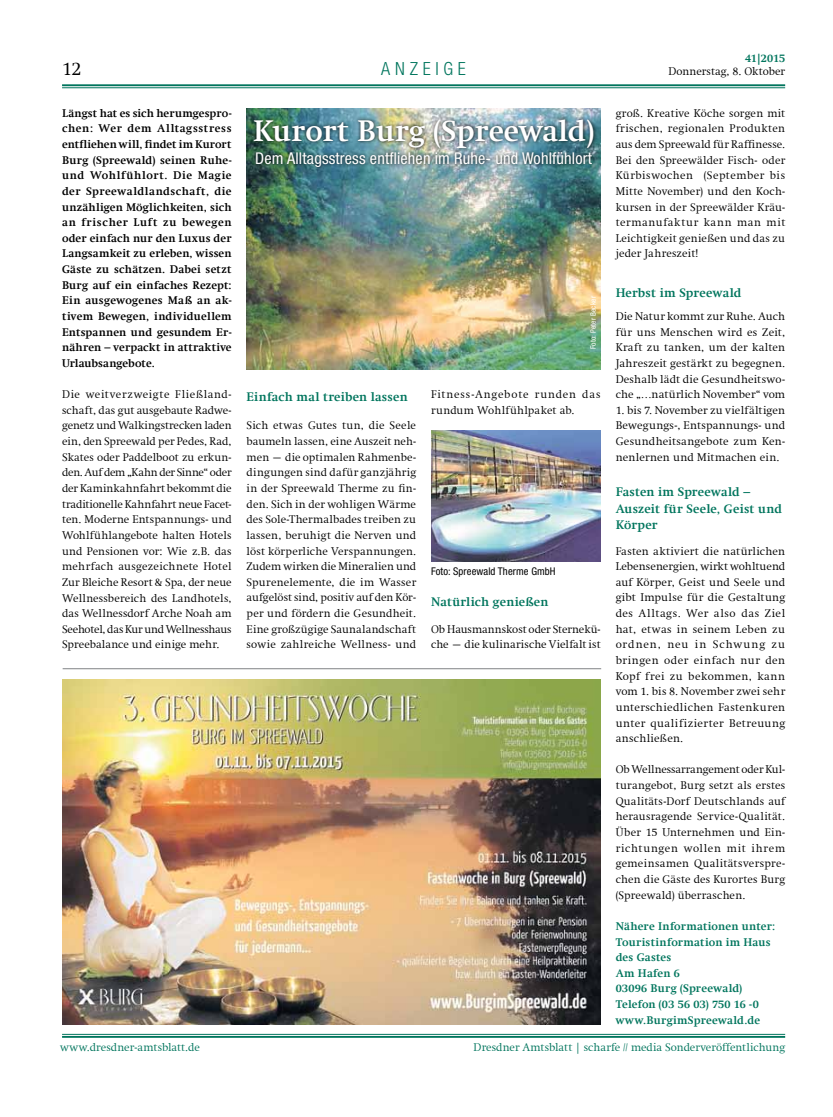
<style>
.page{position:relative;width:833px;height:1117px;background:#fff}
.page>*{position:absolute;margin:0;border:0;box-sizing:border-box;transform-origin:0 0}
.t1{font:700 30px "Swift Com";color:#fff}
.t2{font:300 18.75px "Swift Com";color:#000}
.t3{font:300 condensed 18.12px "Helvetica Neue";color:#00755d}
.t4{font:condensed 16.25px "Helvetica Neue";letter-spacing:.01em;color:#fff}
.t5{font:700 12.5px/16.2px "Swift Com";letter-spacing:.015em;color:#00755d}
.t6{font:300 11.25px/15.6px "Swift Com";letter-spacing:.02em;color:#000;text-align:justify}
.t7{font:700 11.25px/15.6px "Swift Com";letter-spacing:.01em;color:#000;text-align:justify}
.t8{font:700 11.25px/15.6px "Swift Com";letter-spacing:.02em;color:#00755d}
.t9{font:300 11.25px "Swift Com";letter-spacing:.005em;color:#00755d}
.t10{font:300 11.25px/15.6px "Swift Com";color:#000}
.t11{font:300 11.25px/15.6px "Swift Com";letter-spacing:.055em;color:#000}
.t12{font:condensed 10.62px "Helvetica Neue";letter-spacing:.01em;color:#000}
.t13{font:condensed 7.5px "Helvetica Neue";letter-spacing:.02em;color:#fff}
</style>
<div class="page">
<hr style="left:62px;top:1033px;width:723px;height:1px;background:#00755d">
<hr style="left:62px;top:1035px;width:723px;height:2px;background:#00755d">
<hr style="left:62px;top:87px;width:723px;height:1px;background:#00755d">
<hr style="left:62px;top:84px;width:723px;height:2px;background:#00755d">
<hr style="left:63px;top:668px;width:538px;height:1px;background:#808285">
<img style="left:62px;top:679px;width:539px;height:345px">
<img style="left:246px;top:109px;width:354px;height:260px">
<div style="left:251px;top:116px;width:346px;height:55px;background:#000;opacity:.88"></div>
<img style="left:431px;top:430px;width:169px;height:131px">
<h2 class="t2" style="left:62px;top:58px;width:21px">12</h2>
<p class="t8" style="left:745px;top:50px;width:41px">41|2015</p>
<h3 class="t3" style="left:381px;top:58px;width:74px">ANZEIGE</h3>
<p class="t6" style="left:668px;top:63px;width:118px">Donnerstag, 8. Oktober</p>
<p class="t7" style="left:62px;top:105px;width:171px">Längst hat es sich herumgespro&shy;chen: Wer dem Alltagsstress entfliehen will, findet im Kurort Burg (Spreewald) seinen Ruhe&shy;und Wohlfühlort. Die Magie der Spreewaldlandschaft, die unzähligen Möglichkeiten, sich an frischer Luft zu bewegen oder einfach nur den Luxus der Langsamkeit zu erleben, wissen Gäste zu schätzen. Dabei setzt Burg auf ein einfaches Rezept:<br>Ein ausgewogenes Maß an ak&shy;tivem Bewegen, individuellem Entspannen und gesundem Er&shy;nähren – verpackt in attraktive Urlaubsangebote.</p>
<p class="t6" style="left:62px;top:386px;width:171px">Die weitverzweigte Fließland&shy;schaft, das gut ausgebaute Radwe&shy;genetz und Walkingstrecken laden ein, den Spreewald per Pedes, Rad, Skates oder Paddelboot zu erkun&shy;den. Auf dem „Kahn der Sinne“ oder der Kaminkahnfahrt bekommt die traditionelle Kahnfahrt neue Facet&shy;ten. Moderne Entspannungs- und Wohlfühlangebote halten Hotels und Pensionen vor: Wie z.B. das mehrfach ausgezeichnete Hotel Zur Bleiche Resort &amp; Spa, der neue Wellnessbereich des Landhotels, das Wellnessdorf Arche Noah am Seehotel, das Kur und Wellnesshaus Spreebalance und einige mehr.</p>
<p class="t5" style="left:247px;top:389px;width:162px">Einfach mal treiben lassen</p>
<h1 class="t1" style="left:253px;top:113px;width:342px">Kurort Burg (Spreewald)</h1>
<h3 class="t4" style="left:255px;top:149px;width:338px">Dem Alltagsstress entfliehen im Ruhe- und Wohlfühlort</h3>
<p class="t13" style="left:589px;top:349px;width:55px;rotate:-90deg">Foto: Peter Becker</p>
<p class="t11" style="left:431px;top:386px;width:171px">Fitness-Angebote runden das rundum Wohlfühlpaket ab.</p>
<p class="t6" style="left:247px;top:418px;width:171px">Sich etwas Gutes tun, die Seele baumeln lassen, eine Auszeit neh&shy;men – die optimalen Rahmenbe&shy;dingungen sind dafür ganzjährig in der Spreewald Therme zu fin&shy;den. Sich in der wohligen Wärme des Sole-Thermalbades treiben zu lassen, beruhigt die Nerven und löst körperliche Verspannungen.<br>Zudem wirken die Mineralien und Spurenelemente, die im Wasser aufgelöst sind, positiv auf den Kör&shy;per und fördern die Gesundheit.<br>Eine großzügige Saunalandschaft sowie zahlreiche Wellness- und</p>
<p class="t12" style="left:431px;top:565px;width:126px">Foto: Spreewald Therme GmbH</p>
<p class="t5" style="left:431px;top:593px;width:119px">Natürlich genießen</p>
<p class="t10" style="left:431px;top:621px;width:171px">Ob Hausmannskost oder Sternekü&shy;che – die kulinarische Vielfalt ist</p>
<p class="t6" style="left:615px;top:105px;width:171px">groß. Kreative Köche sorgen mit frischen, regionalen Produkten aus dem Spreewald für Raffinesse.<br>Bei den Spreewälder Fisch- oder Kürbiswochen (September bis Mitte November) und den Koch&shy;kursen in der Spreewälder Kräu&shy;termanufaktur kann man mit Leichtigkeit genießen und das zu jeder Jahreszeit!</p>
<p class="t5" style="left:615px;top:285px;width:127px">Herbst im Spreewald</p>
<p class="t6" style="left:615px;top:308px;width:171px">Die Natur kommt zur Ruhe. Auch für uns Menschen wird es Zeit, Kraft zu tanken, um der kalten Jahreszeit gestärkt zu begegnen.<br>Deshalb lädt die Gesundheitswo&shy;che „…natürlich November“ vom</p>
<p class="t6" style="left:615px;top:402px;width:171px">1. bis 7. November zu vielfältigen Bewegungs-, Entspannungs- und Gesundheitsangebote zum Ken&shy;nenlernen und Mitmachen ein.</p>
<p class="t5" style="left:615px;top:484px;width:168px">Fasten im Spreewald –<br>Auszeit für Seele, Geist und<br>Körper</p>
<p class="t6" style="left:615px;top:543px;width:171px">Fasten aktiviert die natürlichen Lebensenergien, wirkt wohltuend auf Körper, Geist und Seele und gibt Impulse für die Gestaltung des Alltags. Wer also das Ziel hat, etwas in seinem Leben zu ordnen, neu in Schwung zu bringen oder einfach nur den Kopf frei zu bekommen, kann vom 1. bis 8. November zwei sehr unterschiedlichen Fastenkuren unter qualifizierter Betreuung anschließen.</p>
<p class="t6" style="left:615px;top:761px;width:171px">Ob Wellnessarrangement oder Kul&shy;turangebot, Burg setzt als erstes Qualitäts-Dorf Deutschlands auf herausragende Service-Qualität.<br>Über 15 Unternehmen und Ein&shy;richtungen wollen mit ihrem gemeinsamen Qualitätsverspre&shy;chen die Gäste des Kurortes Burg (Spreewald) überraschen.</p>
<p class="t8" style="left:615px;top:917px;width:161px">Nähere Informationen unter:<br>Touristinformation im Haus des Gastes<br>Am Hafen 6<br>03096 Burg (Spreewald)<br>Telefon (03 56 03) 750 16 -0 www.BurgimSpreewald.de</p>
<p class="t9" style="left:60px;top:1040px;width:141px">www.dresdner-amtsblatt.de</p>
<p class="t9" style="left:473px;top:1040px;width:313px">Dresdner Amtsblatt | scharfe // media Sonderveröffentlichung</p>
</div>
